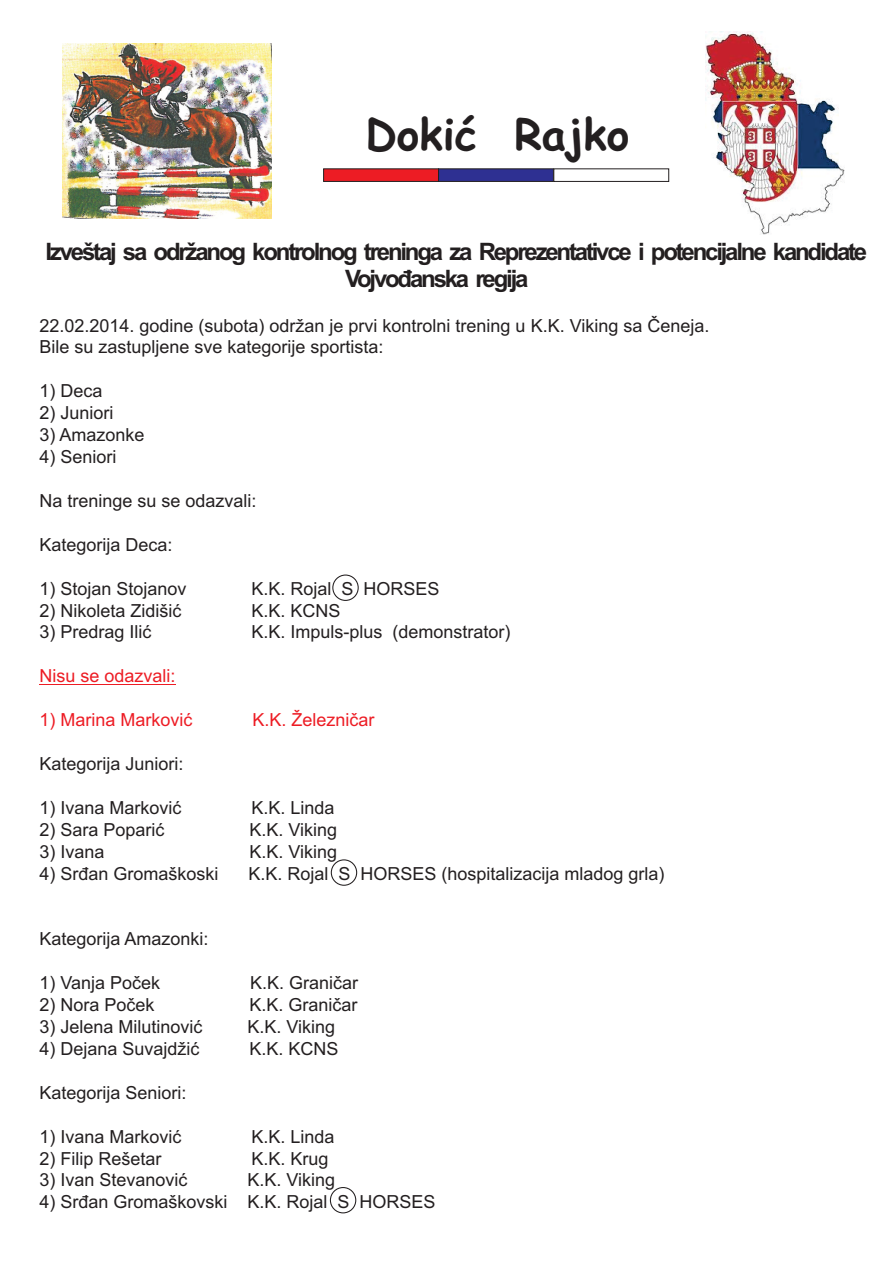
<style>
.page{position:relative;width:893px;height:1263px;background:#fff}
.page>*{position:absolute;margin:0;border:0;box-sizing:border-box;transform-origin:0 0}
.t1{font:700 43.2px "Comic Sans MS";color:#231f20}
.t2{font:700 24px/26.8px "Arial";letter-spacing:-.09em;color:#231f20}
.t3{font:18px/21.9px "Arial";color:#231f20}
.t4{font:18px "Arial";color:#ed1c24}
</style>
<div class="page">
<svg style="left:323px;top:168px;width:346px;height:14px"></svg>
<img style="left:63px;top:44px;width:208px;height:175px">
<hr style="left:39px;top:684px;width:136px;height:1px;background:#ed1c24">
<div style="left:332px;top:574px;width:27px;height:27px;border:1px solid #231f20;border-radius:50%"></div>
<div style="left:331px;top:859px;width:26px;height:27px;border:1px solid #231f20;border-radius:50%"></div>
<div style="left:330px;top:1187px;width:26px;height:26px;border:1px solid #231f20;border-radius:50%"></div>
<img style="left:705px;top:31px;width:140px;height:203px">
<h1 class="t1" style="left:365px;top:116px;width:265px">Dokić Rajko</h1>
<h2 class="t2" style="left:345px;top:241px;width:524px;text-indent:-300px">Izveštaj sa održanog kontrolnog treninga za Reprezentativce i potencijalne kandidate<br>Vojvođanska regija</h2>
<p class="t3" style="left:39px;top:316px;width:672px">22.02.2014. godine (subota) održan je prvi kontrolni trening u K.K. Viking sa Čeneja.<br>Bile su zastupljene sve kategorije sportista:</p>
<p class="t3" style="left:39px;top:382px;width:65px">1) Deca</p>
<p class="t3" style="left:39px;top:404px;width:76px">2) Juniori</p>
<p class="t3" style="left:39px;top:425px;width:107px">3) Amazonke</p>
<p class="t3" style="left:39px;top:447px;width:79px">4) Seniori</p>
<p class="t3" style="left:39px;top:491px;width:219px">Na treninge su se odazvali:</p>
<p class="t3" style="left:39px;top:535px;width:135px">Kategorija Deca:</p>
<p class="t3" style="left:39px;top:579px;width:149px">1) Stojan Stojanov</p>
<p class="t3" style="left:252px;top:579px;width:190px">K.K. Rojal S HORSES</p>
<p class="t3" style="left:39px;top:601px;width:144px">2) Nikoleta Zidišić</p>
<p class="t3" style="left:251px;top:601px;width:91px">K.K. KCNS</p>
<p class="t3" style="left:39px;top:623px;width:114px">3) Predrag Ilić</p>
<p class="t3" style="left:251px;top:623px;width:261px">K.K. Impuls-plus (demonstrator)</p>
<p class="t4" style="left:39px;top:669px;width:138px">Nisu se odazvali:</p>
<p class="t4" style="left:39px;top:713px;width:155px">1) Marina Marković</p>
<p class="t4" style="left:252px;top:713px;width:124px">K.K. Železničar</p>
<p class="t3" style="left:39px;top:754px;width:146px">Kategorija Juniori:</p>
<p class="t3" style="left:39px;top:798px;width:144px">1) Ivana Marković</p>
<p class="t3" style="left:251px;top:798px;width:85px">K.K. Linda</p>
<p class="t3" style="left:39px;top:820px;width:127px">2) Sara Poparić</p>
<p class="t3" style="left:249px;top:820px;width:89px">K.K. Viking</p>
<p class="t3" style="left:39px;top:842px;width:67px">3) Ivana</p>
<p class="t3" style="left:250px;top:842px;width:89px">K.K. Viking</p>
<p class="t3" style="left:39px;top:864px;width:181px">4) Srđan Gromaškoski</p>
<p class="t3" style="left:248px;top:864px;width:418px">K.K. Rojal S HORSES (hospitalizacija mladog grla)</p>
<p class="t3" style="left:39px;top:930px;width:171px">Kategorija Amazonki:</p>
<p class="t3" style="left:39px;top:973px;width:122px">1) Vanja Poček</p>
<p class="t3" style="left:250px;top:973px;width:110px">K.K. Graničar</p>
<p class="t3" style="left:39px;top:995px;width:117px">2) Nora Poček</p>
<p class="t3" style="left:249px;top:995px;width:110px">K.K. Graničar</p>
<p class="t3" style="left:39px;top:1017px;width:165px">3) Jelena Milutinović</p>
<p class="t3" style="left:247px;top:1017px;width:89px">K.K. Viking</p>
<p class="t3" style="left:39px;top:1039px;width:162px">4) Dejana Suvajdžić</p>
<p class="t3" style="left:249px;top:1039px;width:91px">K.K. KCNS</p>
<p class="t3" style="left:39px;top:1083px;width:149px">Kategorija Seniori:</p>
<p class="t3" style="left:39px;top:1127px;width:144px">1) Ivana Marković</p>
<p class="t3" style="left:251px;top:1127px;width:85px">K.K. Linda</p>
<p class="t3" style="left:39px;top:1149px;width:124px">2) Filip Rešetar</p>
<p class="t3" style="left:251px;top:1149px;width:79px">K.K. Krug</p>
<p class="t3" style="left:39px;top:1171px;width:150px">3) Ivan Stevanović</p>
<p class="t3" style="left:247px;top:1171px;width:89px">K.K. Viking</p>
<p class="t3" style="left:39px;top:1193px;width:398px">4) Srđan Gromaškovski K.K. Rojal S HORSES</p>
</div>
